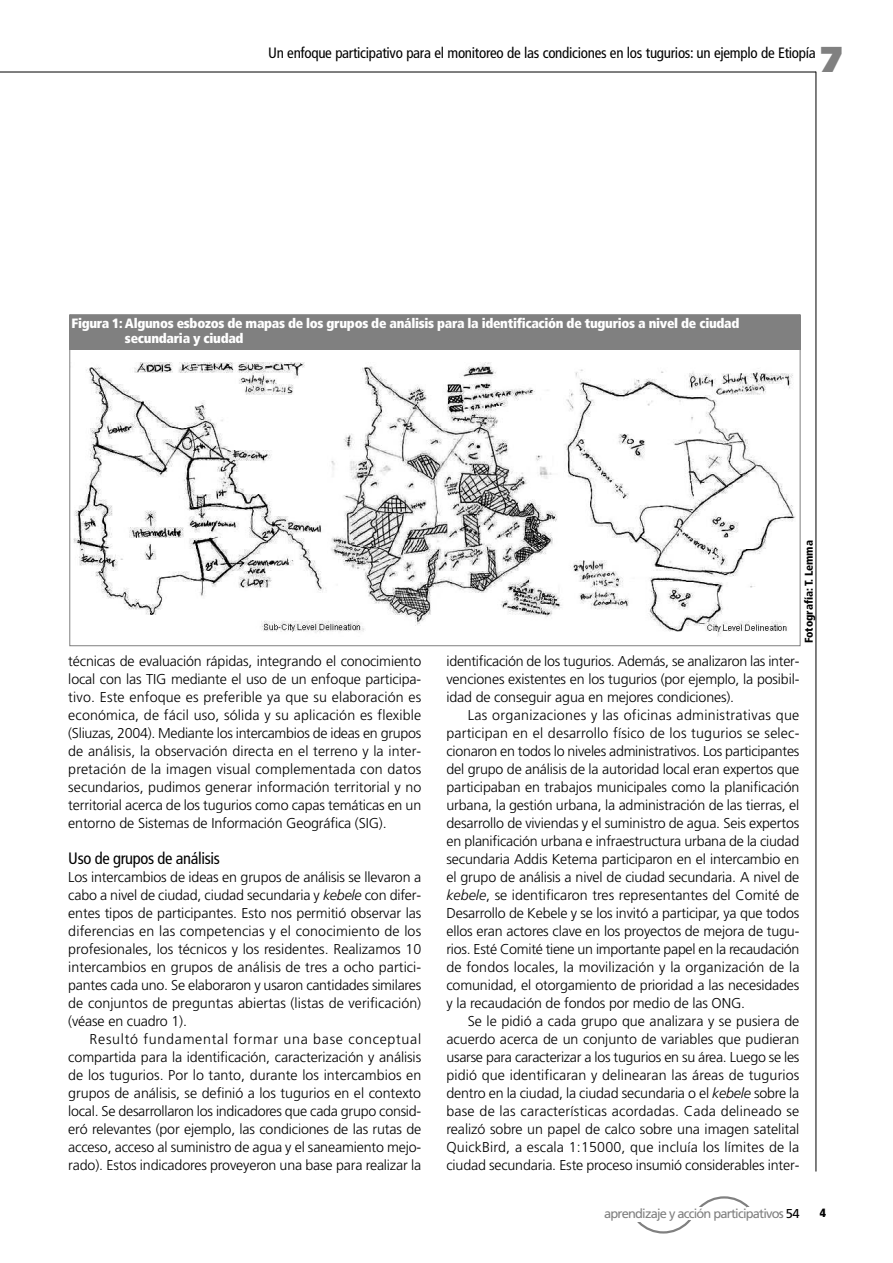
<style>
.page{position:relative;width:893px;height:1263px;background:#fff}
.page>*{position:absolute;margin:0;border:0;box-sizing:border-box;transform-origin:0 0}
.t1{font:900 36px "Frutiger";color:#808080}
.t2{font:condensed 16.5px "Frutiger";letter-spacing:-.02em;color:#000}
.t3{font:condensed 15px "Frutiger";letter-spacing:-.02em;color:#000}
.t4{font:300 14.25px/18px "Frutiger";letter-spacing:-.01em;color:#000;text-align:justify}
.t5{font:900 condensed 13.5px/15px "Frutiger";letter-spacing:-.02em;color:#fff}
.t6{font:12.9px "Frutiger";letter-spacing:-.06em;color:#808080}
.t7{font:900 condensed 12px "Frutiger";color:#000}
.t8{font:900 condensed 11.25px "Frutiger";letter-spacing:-.005em;color:#000}
.s1{font-style:italic}
.s2{color:#000}
</style>
<div class="page">
<hr style="left:816px;top:72px;width:1px;height:1099px;background:#000">
<hr style="left:0;top:72px;width:816px;height:1px;background:#000">
<svg style="left:637px;top:1196px;width:113px;height:38px"></svg>
<div style="left:747px;top:1207px;width:10px;height:5px;background:#fff"></div>
<div style="left:693px;top:1207px;width:10px;height:7px;background:#fff"></div>
<hr style="left:685px;top:1216px;width:10px;height:4px;background:#fff">
<div style="left:633px;top:1216px;width:11px;height:6px;background:#fff"></div>
<img style="left:73px;top:362px;width:723px;height:274px">
<div style="left:69px;top:315px;width:731px;height:34px;background:#808080"></div>
<p class="t3" style="left:268px;top:47px;width:549px">Un enfoque participativo para el monitoreo de las condiciones en los tugurios: un ejemplo de Etiopía</p>
<h1 class="t1" style="left:821px;top:45px;width:23px">7</h1>
<p class="t5" style="left:125px;top:317px;width:616px;text-indent:-53px">Figura 1: Algunos esbozos de mapas de los grupos de análisis para la identificación de tugurios a nivel de ciudad secundaria y ciudad</p>
<p class="t8" style="left:804px;top:643px;width:104px;rotate:-90deg">Fotografía: T. Lemma</p>
<p class="t4" style="left:68px;top:653px;width:354px">técnicas de evaluación rápidas, integrando el conocimiento local con las TIG mediante el uso de un enfoque participa&shy;tivo. Este enfoque es preferible ya que su elaboración es económica, de fácil uso, sólida y su aplicación es flexible (Sliuzas, 2004). Mediante los intercambios de ideas en grupos de análisis, la observación directa en el terreno y la inter&shy;pretación de la imagen visual complementada con datos secundarios, pudimos generar información territorial y no territorial acerca de los tugurios como capas temáticas en un entorno de Sistemas de Información Geográfica (SIG).</p>
<p class="t2" style="left:68px;top:852px;width:153px">Uso de grupos de análisis</p>
<p class="t4" style="left:68px;top:869px;width:354px">Los intercambios de ideas en grupos de análisis se llevaron a cabo a nivel de ciudad, ciudad secundaria y <span class="s1">kebele</span> con difer&shy;entes tipos de participantes. Esto nos permitió observar las diferencias en las competencias y el conocimiento de los profesionales, los técnicos y los residentes. Realizamos 10 intercambios en grupos de análisis de tres a ocho partici&shy;pantes cada uno. Se elaboraron y usaron cantidades similares de conjuntos de preguntas abiertas (listas de verificación) (véase en cuadro 1).</p>
<p class="t4" style="left:68px;top:1031px;width:354px;text-indent:21px">Resultó fundamental formar una base conceptual compartida para la identificación, caracterización y análisis de los tugurios. Por lo tanto, durante los intercambios en grupos de análisis, se definió a los tugurios en el contexto local. Se desarrollaron los indicadores que cada grupo consid&shy;eró relevantes (por ejemplo, las condiciones de las rutas de acceso, acceso al suministro de agua y el saneamiento mejo&shy;rado). Estos indicadores proveyeron una base para realizar la</p>
<p class="t4" style="left:446px;top:653px;width:354px">identificación de los tugurios. Además, se analizaron las inter&shy;venciones existentes en los tugurios (por ejemplo, la posibil&shy;idad de conseguir agua en mejores condiciones).</p>
<p class="t4" style="left:446px;top:707px;width:354px;text-indent:21px">Las organizaciones y las oficinas administrativas que participan en el desarrollo físico de los tugurios se selec&shy;cionaron en todos lo niveles administrativos. Los participantes del grupo de análisis de la autoridad local eran expertos que participaban en trabajos municipales como la planificación urbana, la gestión urbana, la administración de las tierras, el desarrollo de viviendas y el suministro de agua. Seis expertos en planificación urbana e infraestructura urbana de la ciudad secundaria Addis Ketema participaron en el intercambio en el grupo de análisis a nivel de ciudad secundaria. A nivel de <span class="s1">kebele</span>, se identificaron tres representantes del Comité de Desarrollo de Kebele y se los invitó a participar, ya que todos ellos eran actores clave en los proyectos de mejora de tugu&shy;rios. Esté Comité tiene un importante papel en la recaudación de fondos locales, la movilización y la organización de la comunidad, el otorgamiento de prioridad a las necesidades y la recaudación de fondos por medio de las ONG.</p>
<p class="t4" style="left:446px;top:1013px;width:354px;text-indent:21px">Se le pidió a cada grupo que analizara y se pusiera de acuerdo acerca de un conjunto de variables que pudieran usarse para caracterizar a los tugurios en su área. Luego se les pidió que identificaran y delinearan las áreas de tugurios dentro en la ciudad, la ciudad secundaria o el <span class="s1">kebele</span> sobre la base de las características acordadas. Cada delineado se realizó sobre un papel de calco sobre una imagen satelital QuickBird, a escala 1:15000, que incluía los límites de la ciudad secundaria. Este proceso insumió considerables inter-</p>
<p class="t6" style="left:604px;top:1208px;width:197px">aprendizaje y acción participativos <span class="s2">54</span></p>
<p class="t7" style="left:820px;top:1208px;width:8px">4</p>
</div>
